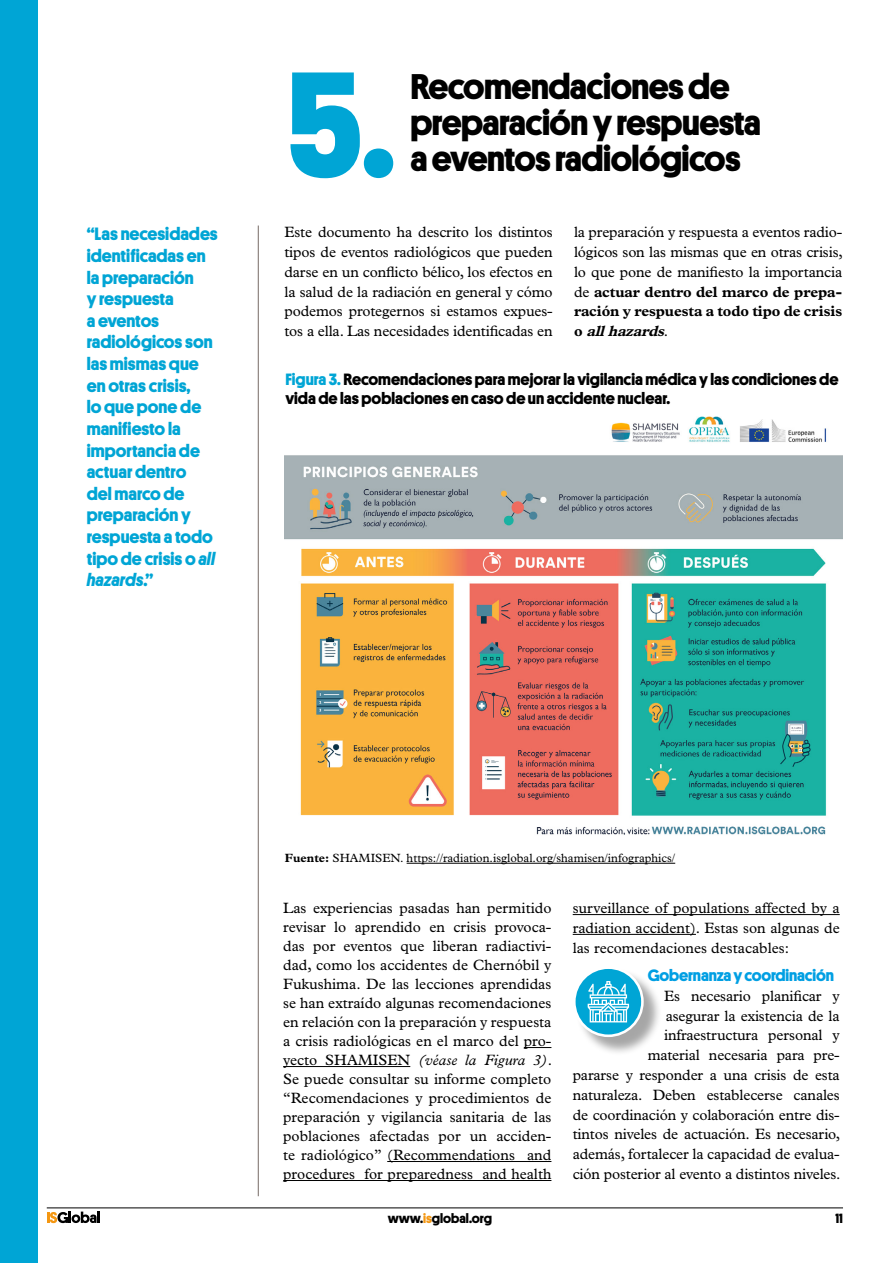
<style>
.page{position:relative;width:893px;height:1263px;background:#fff}
.page>*{position:absolute;margin:0;border:0;box-sizing:border-box;transform-origin:0 0}
.t1{font:700 150px "Platform";color:#00a5d5}
.t2{font:700 36px/36px "Platform";letter-spacing:-.015em;color:#000}
.t3{font:700 18px/21.6px "Platform";color:#00a5d5}
.text_base{font:700 16.5px/18.8px "Platform";color:#000}
.text_base-2{font:700 16.5px "Platform";letter-spacing:-.01em;color:#009fe3}
.text_base-3{font:15px/19px "Plantin";letter-spacing:-.01em;color:#000;text-align:justify}
.t4{font:700 13.5px "Platform";color:#000}
.text_base-4{font:12px "Plantin";color:#000}
.s1{font-style:italic}
.s2{font-weight:700}
.s3{font-weight:700;font-style:italic}
.s4{color:#00a5d5}
.s5{color:#f49712}
</style>
<div class="page">
<svg style="left:47px;top:1211px;width:53px;height:12px"></svg>
<hr style="left:47px;top:1207px;width:796px;height:1px;background:#000">
<div style="left:0;top:0;width:37px;height:1263px;background:#00a5d5"></div>
<img style="left:611px;top:416px;width:216px;height:26px">
<img style="left:284px;top:455px;width:559px;height:380px">
<hr style="left:258px;top:226px;width:1px;height:970px;background:#867b77">
<hr style="left:407px;top:863px;width:268px;height:1px;background:#000">
<svg style="left:524px;top:1047px;width:27px;height:1px"></svg>
<hr style="left:283px;top:1066px;width:127px;height:1px;background:#000">
<hr style="left:387px;top:1161px;width:164px;height:1px;background:#000">
<hr style="left:283px;top:1180px;width:268px;height:1px;background:#000">
<hr style="left:573px;top:914px;width:267px;height:1px;background:#000">
<hr style="left:573px;top:934px;width:123px;height:1px;background:#000">
<div style="left:576px;top:969px;width:86px;height:87px;background:#000;opacity:.35"></div>
<div style="left:574px;top:968px;width:68px;height:68px;background:#00a5d5;border-radius:50%"></div>
<div style="left:573px;top:966px;width:71px;height:71px;border:3px solid #fff;border-radius:50%"></div>
<svg style="left:588px;top:981px;width:41px;height:41px"></svg>
<p class="t3" style="left:87px;top:222px;width:133px">“Las necesidades identificadas en la preparación<br>y respuesta<br>a eventos radiológicos son las mismas que en otras crisis,<br>lo que pone de manifiesto la importancia de actuar dentro<br>del marco de preparación y respuesta a todo tipo de crisis o <span class="s1">all hazards</span>.”</p>
<p class="t1" style="left:285px;top:15px;width:112px">5.</p>
<p class="t2" style="left:410px;top:67px;width:352px">Recomendaciones de preparación y respuesta a eventos radiológicos</p>
<p class="text_base-3" style="left:284px;top:222px;width:270px;line-height:20px">Este documento ha descrito los distintos tipos de eventos radiológicos que pueden darse en un conflicto bélico, los efectos en la salud de la radiación en general y cómo podemos protegernos si estamos expues&shy;tos a ella. Las necesidades identificadas en</p>
<p class="text_base-3" style="left:574px;top:222px;width:270px;line-height:20px">la preparación y respuesta a eventos radio&shy;lógicos son las mismas que en otras crisis, lo que pone de manifiesto la importancia de <span class="s2">actuar dentro del marco de prepa&shy;ración y respuesta a todo tipo de crisis o</span> <span class="s3">allhazards</span>.</p>
<p class="text_base" style="left:285px;top:369px;width:555px"><span class="s4">Figura 3.</span> Recomendaciones para mejorar la vigilancia médica y las condiciones de vida de las poblaciones en caso de un accidente nuclear.</p>
<p class="text_base-4" style="left:285px;top:851px;width:392px"><span class="s2">Fuente:</span> SHAMISEN. https://radiation.isglobal.org/shamisen/infographics/</p>
<p class="text_base-3" style="left:283px;top:898px;width:270px">Las experiencias pasadas han permitido revisar lo aprendido en crisis provoca&shy;das por eventos que liberan radiactivi&shy;dad, como los accidentes de Chernóbil y Fukushima. De las lecciones aprendidas se han extraído algunas recomendaciones en relación con la preparación y respuesta a crisis radiológicas en el marco del pro&shy;yecto SHAMISEN <span class="s1">(véase la Figura 3)</span>.<br>Se puede consultar su informe completo “Recomendaciones y procedimientos de preparación y vigilancia sanitaria de las poblaciones afectadas por un acciden&shy;te radiológico” (Recommendations and procedures for preparedness and health</p>
<p class="text_base-3" style="left:573px;top:898px;width:269px;line-height:19.8px">surveillance of populations affected by a radiation accident). Estas son algunas de las recomendaciones destacables:</p>
<p class="text_base-2" style="left:648px;top:963px;width:188px">Gobernanza y coordinación</p>
<p class="text_base-3" style="left:573px;top:986px;width:269px;line-height:19.8px;text-align:right">Es necesario planificar y<br>asegurar la existencia de la infraestructura personal y<br>material necesaria para pre-<br>pararse y responder a una crisis de esta naturaleza. Deben establecerse canales de coordinación y colaboración entre dis&shy;tintos niveles de actuación. Es necesario, además, fortalecer la capacidad de evalua&shy;ción posterior al evento a distintos niveles.</p>
<p class="t4" style="left:388px;top:1208px;width:106px">www.<span class="s5">is</span>global.org</p>
<p class="t4" style="left:835px;top:1208px;width:9px">11</p>
</div>
